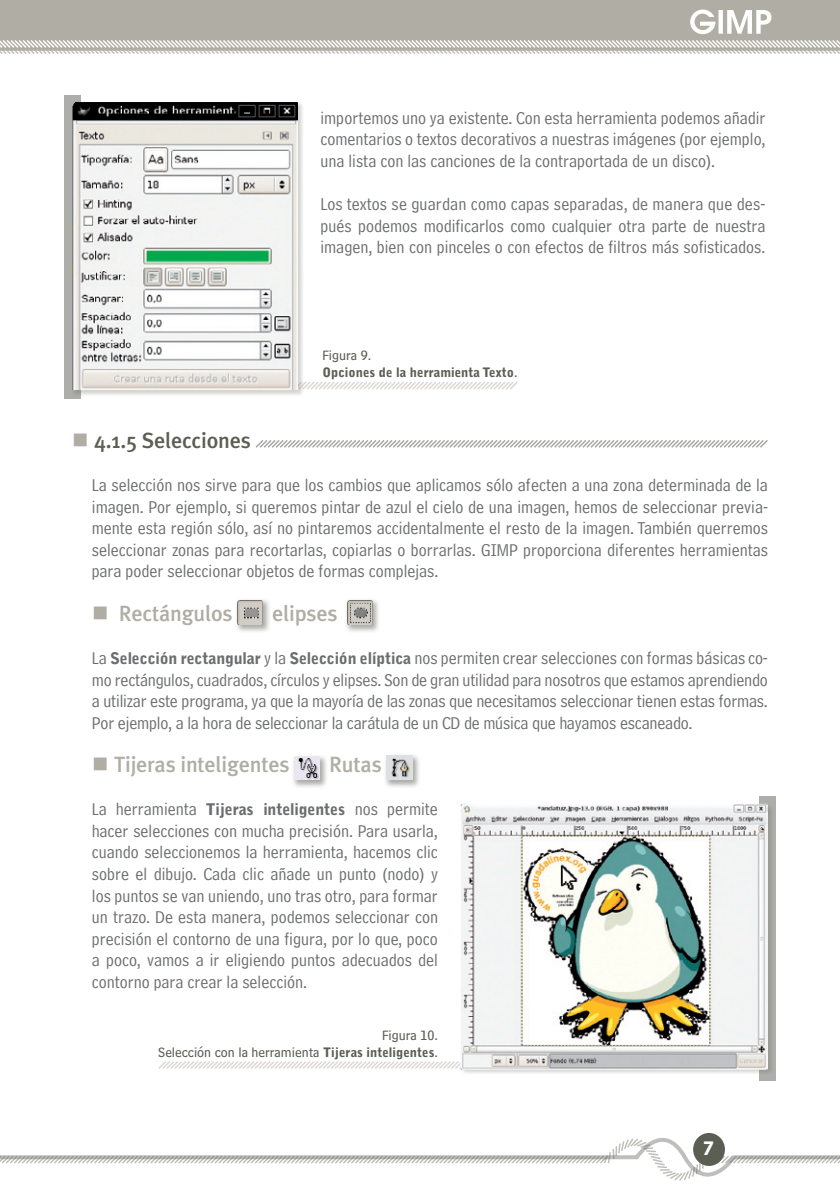
<style>
.page{position:relative;width:840px;height:1191px;background:#fff}
.page>*{position:absolute;margin:0;border:0;box-sizing:border-box;transform-origin:0 0}
.t1{font:500 22px "Meta Plus";letter-spacing:-.01em;color:#b0ada4}
.t2{font:500 22px "Meta Plus";letter-spacing:-.01em;color:#5b5e53}
.t3{font:18px/21.6px "Bell Centennial Address";color:#6c6d70;text-align:justify}
.t4{font:16px "Bell Centennial Bold Listing";color:#fff}
.t5{font:14px/16.8px "Bell Centennial Sub Caption";color:#5b5e53;text-align:right}
.t6{font:900 13px "Bell Gothic";color:#5b5e53}
.s1{font-family:"Bell Centennial Sub Caption";font-weight:400;font-size:14px}
.s2{color:#b0ada4}
.s3{font-family:"Bell Gothic";font-weight:900;font-size:16px}
.s4{font-family:"Bell Gothic";font-weight:900;font-size:13px}
</style>
<div class="page">
<div style="left:0;top:0;width:839px;height:10px;background:#b0ada4"></div>
<svg style="left:0;top:1133px;width:839px;height:48px"></svg>
<svg style="left:0;top:10px;width:839px;height:44px;background:#bcb9b2"></svg>
<div style="left:64px;top:96px;width:16px;height:303px;background:#adaea9"></div>
<svg style="left:310px;top:382px;width:208px;height:8px"></svg>
<div style="left:72px;top:101px;width:238px;height:302px;background:#5b5e53;opacity:.27"></div>
<img style="left:72px;top:102px;width:226px;height:288px">
<div style="left:759px;top:796px;width:16px;height:284px;background:#adaea9"></div>
<svg style="left:255px;top:440px;width:513px;height:8px"></svg>
<div style="left:233px;top:596px;width:58px;height:58px;background:#5b5e53;opacity:.52"></div>
<img style="left:238px;top:600px;width:24px;height:24px">
<div style="left:343px;top:596px;width:58px;height:58px;background:#5b5e53;opacity:.52"></div>
<img style="left:347px;top:600px;width:25px;height:24px">
<div style="left:290px;top:752px;width:59px;height:57px;background:#5b5e53;opacity:.52"></div>
<img style="left:294px;top:757px;width:26px;height:23px">
<div style="left:382px;top:751px;width:59px;height:58px;background:#5b5e53;opacity:.52"></div>
<img style="left:386px;top:756px;width:26px;height:24px">
<svg style="left:158px;top:1061px;width:302px;height:8px"></svg>
<div style="left:460px;top:803px;width:320px;height:278px;background:#5b5e53;opacity:.27"></div>
<img style="left:460px;top:804px;width:307px;height:265px">
<p class="t3" style="left:320px;top:107px;width:446px">importemos uno ya existente. Con esta herramienta podemos añadir comentarios o textos decorativos a nuestras imágenes (por ejemplo, una lista con las canciones de la contraportada de un disco).</p>
<p class="t3" style="left:320px;top:193px;width:446px">Los textos se guardan como capas separadas, de manera que des&shy;pués podemos modificarlos como cualquier otra parte de nuestra imagen, bien con pinceles o con efectos de filtros más sofisticados.</p>
<p class="t5" style="left:322px;top:347px;width:50px">Figura 9.</p>
<p class="t6" style="left:322px;top:365px;width:196px">Opciones de la herramienta Texto<span class="s1">.</span></p>
<p class="t2" style="left:72px;top:427px;width:180px"><span class="s2">■</span> 4.1.5 Selecciones</p>
<p class="t3" style="left:92px;top:474px;width:677px">La selección nos sirve para que los cambios que aplicamos sólo afecten a una zona determinada de la imagen. Por ejemplo, si queremos pintar de azul el cielo de una imagen, hemos de seleccionar previa&shy;mente esta región sólo, así no pintaremos accidentalmente el resto de la imagen. También querremos seleccionar zonas para recortarlas, copiarlas o borrarlas. GIMP proporciona diferentes herramientas para poder seleccionar objetos de formas complejas.</p>
<p class="t1" style="left:92px;top:600px;width:142px">■ Rectángulos</p>
<p class="t1" style="left:272px;top:600px;width:67px">elipses</p>
<p class="t3" style="left:92px;top:647px;width:677px">La <span class="s3">Selección rectangular</span> y la <span class="s3">Selección elíptica</span> nos permiten crear selecciones con formas básicas co&shy;mo rectángulos, cuadrados, círculos y elipses. Son de gran utilidad para nosotros que estamos aprendiendo a utilizar este programa, ya que la mayoría de las zonas que necesitamos seleccionar tienen estas formas.<br>Por ejemplo, a la hora de seleccionar la carátula de un CD de música que hayamos escaneado.</p>
<p class="t1" style="left:92px;top:751px;width:199px">■ Tijeras inteligentes</p>
<p class="t1" style="left:329px;top:751px;width:54px">Rutas</p>
<p class="t3" style="left:92px;top:798px;width:347px">La herramienta <span class="s3">Tijeras inteligentes</span> nos permite hacer selecciones con mucha precisión. Para usarla, cuando seleccionemos la herramienta, hacemos clic sobre el dibujo. Cada clic añade un punto (nodo) y los puntos se van uniendo, uno tras otro, para formar un trazo. De esta manera, podemos seleccionar con precisión el contorno de una figura, por lo que, poco a poco, vamos a ir eligiendo puntos adecuados del contorno para crear la selección.</p>
<p class="t5" style="left:158px;top:1026px;width:281px">Figura 10.<br>Selección con la herramienta <span class="s4">Tijeras inteligentes</span>.</p>
<p class="t4" style="left:702px;top:1137px;width:12px">7</p>
</div>
